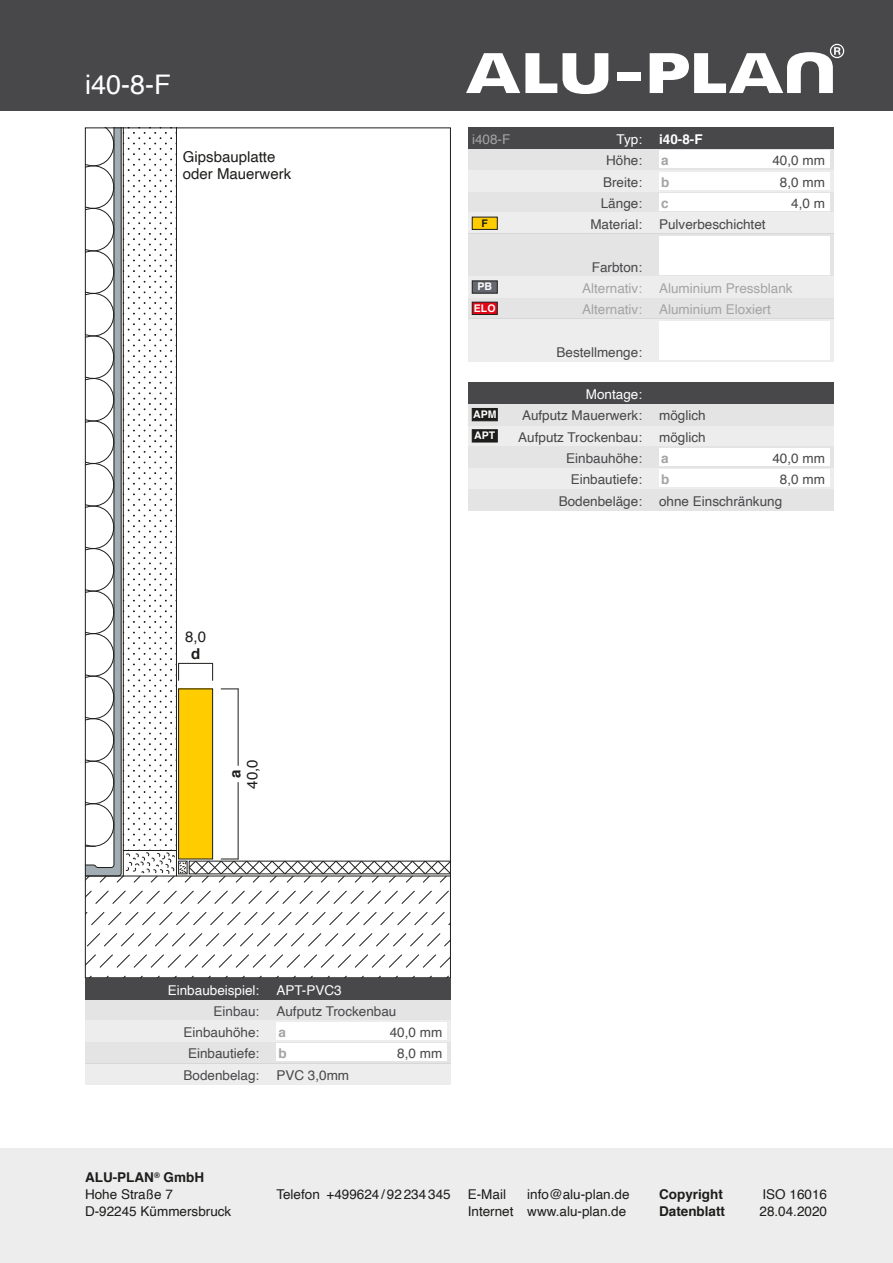
<style>
.page{position:relative;width:893px;height:1263px;background:#fff}
.page>*{position:absolute;margin:0;border:0;box-sizing:border-box;transform-origin:0 0}
.t1{font:27px "Helvetica";color:#fff}
.t2{font:15px/17px "Helvetica";color:#1d1d1b}
.t3{font:700 15px "Helvetica";color:#1d1d1b}
.t4{font:13.5px "Helvetica";color:#48484a}
.t5{font:13.5px/17px "Helvetica";color:#1d1d1b}
.t6{font:13.5px "Helvetica";color:#a4a4a6}
.t7{font:13.5px "Helvetica";color:#fff}
.t8{font:700 13.5px "Helvetica";color:#1d1d1b}
.t9{font:700 13.5px "Helvetica";color:#a4a4a6}
.t10{font:700 13.5px "Helvetica";color:#fff}
.t11{font:13.5px "Helvetica";color:#a4a4a7}
.t12{font:700 10.5px/21.3px "Helvetica";color:#fff}
.t13{font:700 10.5px "Helvetica";color:#1d1d1b}
.s1{font-weight:700}
</style>
<div class="page">
<div style="left:0;top:1148px;width:893px;height:115px;background:#ededee"></div>
<div style="left:0;top:0;width:893px;height:111px;background:#48484a"></div>
<svg style="left:87px;top:890px;width:362px;height:14px"></svg>
<svg style="left:87px;top:912px;width:362px;height:14px"></svg>
<svg style="left:87px;top:933px;width:362px;height:14px"></svg>
<svg style="left:87px;top:954px;width:362px;height:14px"></svg>
<svg style="left:90px;top:975px;width:359px;height:1px"></svg>
<svg style="left:87px;top:130px;width:362px;height:753px"></svg>
<hr style="left:179px;top:663px;width:34px;height:1px;background:#1d1d1b">
<div style="left:468px;top:425px;width:365px;height:21px;background:#ededee"></div>
<div style="left:468px;top:404px;width:365px;height:21px;background:#e4e4e5"></div>
<div style="left:468px;top:489px;width:365px;height:21px;background:#e4e4e5"></div>
<div style="left:468px;top:468px;width:365px;height:21px;background:#ededee"></div>
<div style="left:659px;top:470px;width:170px;height:17px;background:#fff"></div>
<div style="left:468px;top:446px;width:365px;height:22px;background:#e4e4e5"></div>
<div style="left:659px;top:449px;width:170px;height:17px;background:#fff"></div>
<div style="left:468px;top:383px;width:365px;height:21px;background:#48484a"></div>
<div style="left:85px;top:999px;width:366px;height:21px;background:#e4e4e5"></div>
<svg style="left:85px;top:1020px;width:366px;height:64px"></svg>
<div style="left:276px;top:1023px;width:170px;height:17px;background:#fff"></div>
<div style="left:85px;top:978px;width:366px;height:21px;background:#48484a"></div>
<div style="left:468px;top:191px;width:365px;height:22px;background:#e4e4e5"></div>
<div style="left:659px;top:193px;width:170px;height:17px;background:#fff"></div>
<div style="left:468px;top:170px;width:365px;height:21px;background:#ededee"></div>
<div style="left:659px;top:172px;width:170px;height:17px;background:#fff"></div>
<div style="left:468px;top:149px;width:365px;height:21px;background:#e4e4e5"></div>
<div style="left:659px;top:151px;width:170px;height:17px;background:#fff"></div>
<div style="left:468px;top:128px;width:365px;height:21px;background:#48484a"></div>
<svg style="left:468px;top:213px;width:365px;height:148px"></svg>
<div style="left:472px;top:408px;width:25px;height:13px;background:#1d1d1b;border:1px solid #1d1d1b"></div>
<div style="left:472px;top:429px;width:25px;height:13px;background:#1d1d1b;border:1px solid #1d1d1b"></div>
<div style="left:472px;top:217px;width:25px;height:13px;background:#fc0;border:1px solid #1d1d1b"></div>
<div style="left:472px;top:281px;width:25px;height:12px;background:#65686f;border:1px solid #1d1d1b"></div>
<div style="left:472px;top:302px;width:25px;height:13px;background:#e30614;border:1px solid #1d1d1b"></div>
<svg style="left:650px;top:44px;width:194px;height:49px"></svg>
<div style="left:617px;top:72px;width:23px;height:9px;background:#fff"></div>
<svg style="left:466px;top:53px;width:142px;height:41px"></svg>
<h1 class="t1" style="left:85px;top:63px;width:87px">i40-8-F</h1>
<p class="t2" style="left:183px;top:148px;width:110px">Gipsbauplatte oder Mauerwerk</p>
<p class="t2" style="left:185px;top:629px;width:22px">8,0</p>
<p class="t3" style="left:191px;top:642px;width:11px">d</p>
<p class="t3" style="left:223px;top:778px;width:10px;rotate:-90deg">a</p>
<p class="t2" style="left:244px;top:788px;width:31px;rotate:-90deg">40,0</p>
<p class="t11" style="left:472px;top:129px;width:40px">i408-F</p>
<p class="t7" style="left:617px;top:129px;width:27px">Typ:</p>
<p class="t10" style="left:659px;top:128px;width:45px">i40-8-F</p>
<p class="t4" style="left:606px;top:150px;width:38px">Höhe:</p>
<p class="t9" style="left:661px;top:150px;width:9px">a</p>
<p class="t4" style="left:772px;top:150px;width:54px">40,0 mm</p>
<p class="t4" style="left:603px;top:171px;width:41px">Breite:</p>
<p class="t9" style="left:661px;top:171px;width:10px">b</p>
<p class="t4" style="left:780px;top:171px;width:47px">8,0 mm</p>
<p class="t4" style="left:601px;top:193px;width:43px">Länge:</p>
<p class="t9" style="left:661px;top:192px;width:9px">c</p>
<p class="t4" style="left:791px;top:193px;width:35px">4,0 m</p>
<p class="t13" style="left:482px;top:214px;width:8px">F</p>
<p class="t4" style="left:590px;top:214px;width:53px">Material:</p>
<p class="t4" style="left:659px;top:214px;width:108px">Pulverbeschichtet</p>
<p class="t4" style="left:592px;top:256px;width:52px">Farbton:</p>
<p class="t12" style="left:474px;top:276px;width:23px;text-align:center">PB<br>ELO</p>
<p class="t6" style="left:582px;top:278px;width:62px">Alternativ:</p>
<p class="t6" style="left:582px;top:299px;width:62px">Alternativ:</p>
<p class="t6" style="left:659px;top:278px;width:135px">Aluminium Pressblank</p>
<p class="t6" style="left:659px;top:299px;width:113px">Aluminium Eloxiert</p>
<p class="t12" style="left:473px;top:404px;width:25px">APM<br>APT</p>
<p class="t4" style="left:556px;top:341px;width:87px">Bestellmenge:</p>
<p class="t7" style="left:586px;top:384px;width:58px">Montage:</p>
<p class="t4" style="left:518px;top:427px;width:125px">Aufputz Trockenbau:</p>
<p class="t4" style="left:659px;top:427px;width:48px">möglich</p>
<p class="t4" style="left:522px;top:405px;width:122px">Aufputz Mauerwerk:</p>
<p class="t4" style="left:659px;top:405px;width:48px">möglich</p>
<p class="t4" style="left:566px;top:448px;width:77px">Einbauhöhe:</p>
<p class="t9" style="left:661px;top:447px;width:9px">a</p>
<p class="t4" style="left:772px;top:448px;width:54px">40,0 mm</p>
<p class="t4" style="left:571px;top:469px;width:73px">Einbautiefe:</p>
<p class="t9" style="left:661px;top:469px;width:10px">b</p>
<p class="t4" style="left:780px;top:469px;width:47px">8,0 mm</p>
<p class="t4" style="left:559px;top:490px;width:85px">Bodenbeläge:</p>
<p class="t4" style="left:659px;top:490px;width:125px">ohne Einschränkung</p>
<p class="t7" style="left:168px;top:979px;width:93px">Einbaubeispiel:</p>
<p class="t4" style="left:214px;top:1001px;width:47px">Einbau:</p>
<p class="t7" style="left:276px;top:979px;width:67px">APT-PVC3</p>
<p class="t4" style="left:276px;top:1001px;width:122px">Aufputz Trockenbau</p>
<p class="t4" style="left:184px;top:1022px;width:77px">Einbauhöhe:</p>
<p class="t9" style="left:279px;top:1021px;width:9px">a</p>
<p class="t4" style="left:390px;top:1022px;width:54px">40,0 mm</p>
<p class="t4" style="left:188px;top:1043px;width:73px">Einbautiefe:</p>
<p class="t9" style="left:279px;top:1043px;width:10px">b</p>
<p class="t4" style="left:397px;top:1043px;width:47px">8,0 mm</p>
<p class="t4" style="left:184px;top:1064px;width:77px">Bodenbelag:</p>
<p class="t4" style="left:276px;top:1064px;width:74px">PVC 3,0mm</p>
<p class="t5" style="left:85px;top:1169px;width:148px"><span class="s1">ALU-PLAN</span><sup>®</sup> <span class="s1">GmbH<br></span>Hohe Straße 7<br>D-92245 Kümmersbruck</p>
<p class="t5" style="left:276px;top:1186px;width:176px">Telefon +499624 /92234345</p>
<p class="t8" style="left:659px;top:1183px;width:65px">Copyright</p>
<p class="t5" style="left:762px;top:1186px;width:66px">ISO 16016</p>
<p class="t8" style="left:659px;top:1200px;width:68px">Datenblatt</p>
<p class="t5" style="left:759px;top:1203px;width:69px">28.04.2020</p>
<p class="t5" style="left:468px;top:1186px;width:163px;text-align:right">info@alu-plan.de<br>Internet www.alu-plan.de</p>
<p class="t5" style="left:468px;top:1186px;width:40px">E-Mail</p>
</div>
